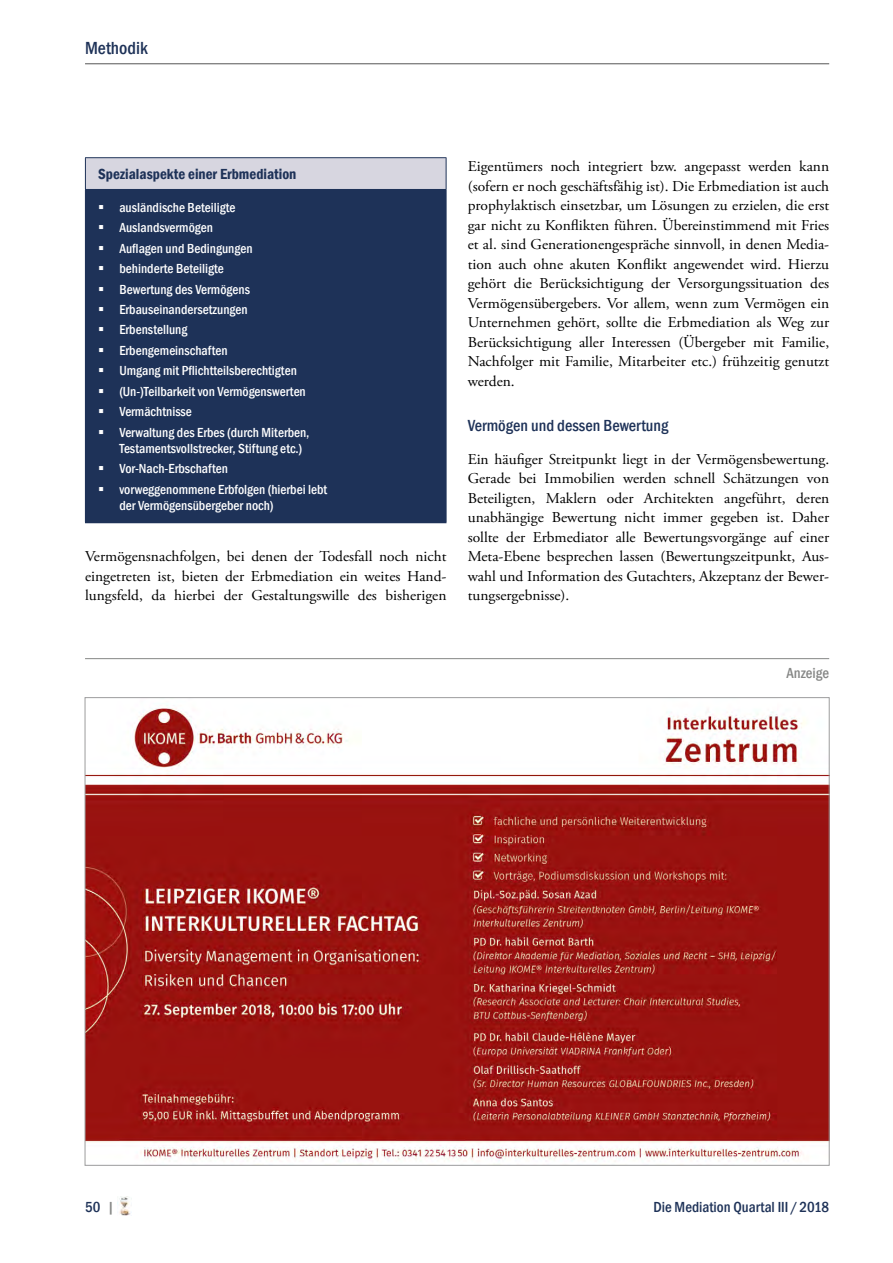
<style>
.page{position:relative;width:893px;height:1263px;background:#fff}
.page>*{position:absolute;margin:0;border:0;box-sizing:border-box;transform-origin:0 0}
.t1{font:500 condensed 18px "Franklin Gothic";color:#1e3258}
.t2{font:500 condensed 16.5px "Franklin Gothic";color:#1e3258}
.t3{font:15px/19.5px "Adobe Garamond Pro";color:#000;text-align:justify}
.t4{font:600 condensed 15px "Franklin Gothic";color:#1e3258}
.t5{font:500 condensed 15px "Franklin Gothic";color:#1e3258}
.t6{font:500 condensed 15px "Franklin Gothic";color:#868786}
.t7{font:500 condensed 13.5px/20.4px "Franklin Gothic";color:#fff}
.s1{color:#868786}
</style>
<div class="page">
<hr style="left:85px;top:63px;width:744px;height:1px;background:#565655">
<img style="left:117px;top:1197px;width:14px;height:18px">
<img style="left:87px;top:708px;width:741px;height:454px">
<hr style="left:85px;top:658px;width:744px;height:1px;background:#868786">
<div style="left:85px;top:158px;width:361px;height:31px;background:#d7d6e0"></div>
<div style="left:85px;top:189px;width:361px;height:334px;background:#1e3258"></div>
<hr style="left:85px;top:157px;width:361px;height:1px;background:#1e3258">
<hr style="left:85px;top:158px;width:1px;height:31px;background:#1e3258">
<hr style="left:446px;top:158px;width:1px;height:31px;background:#1e3258">
<hr style="left:446px;top:190px;width:1px;height:332px;background:#1e3258">
<p class="t1" style="left:85px;top:36px;width:64px">Methodik</p>
<p class="t4" style="left:98px;top:164px;width:200px">Spezialaspekte einer Erbmediation</p>
<p class="t7" style="left:119px;top:197px;width:192px">ausländische Beteiligte<br>Auslandsvermögen<br>Auflagen und Bedingungen behinderte Beteiligte<br>Bewertung des Vermögens<br>Erbauseinandersetzungen<br>Erbenstellung<br>Erbengemeinschaften<br>Umgang mit Pflichtteilsberechtigten (Un-)Teilbarkeit von Vermögenswerten<br>Vermächtnisse<br>Verwaltung des Erbes (durch Miterben,</p>
<p class="t7" style="left:119px;top:438px;width:209px">Testamentsvollstrecker, Stiftung etc.)<br>Vor-Nach-Erbschaften vorweggenommene Erbfolgen (hierbei lebt</p>
<p class="t7" style="left:119px;top:495px;width:156px">der Vermögensübergeber noch)</p>
<p class="t3" style="left:85px;top:547px;width:363px">Vermögensnachfolgen, bei denen der Todesfall noch nicht eingetreten ist, bieten der Erbmediation ein weites Hand&shy;lungsfeld, da hierbei der Gestaltungswille des bisherigen</p>
<p class="t3" style="left:468px;top:157px;width:363px">Eigentümers noch integriert bzw. angepasst werden kann (sofern er noch geschäftsfähig ist). Die Erbmediation ist auch prophylaktisch einsetzbar, um Lösungen zu erzielen, die erst gar nicht zu Konflikten führen. Übereinstimmend mit Fries et al. sind Generationengespräche sinnvoll, in denen Media&shy;tion auch ohne akuten Konflikt angewendet wird. Hierzu gehört die Berücksichtigung der Versorgungssituation des Vermögensübergebers. Vor allem, wenn zum Vermögen ein Unternehmen gehört, sollte die Erbmediation als Weg zur Berücksichtigung aller Interessen (Übergeber mit Familie, Nachfolger mit Familie, Mitarbeiter etc.) frühzeitig genutzt werden.</p>
<p class="t2" style="left:468px;top:414px;width:202px">Vermögen und dessen Bewertung</p>
<p class="t3" style="left:468px;top:450px;width:363px">Ein häufiger Streitpunkt liegt in der Vermögensbewertung.<br>Gerade bei Immobilien werden schnell Schätzungen von Beteiligten, Maklern oder Architekten angeführt, deren unabhängige Bewertung nicht immer gegeben ist. Daher sollte der Erbmediator alle Bewertungsvorgänge auf einer Meta-Ebene besprechen lassen (Bewertungszeitpunkt, Aus&shy;wahl und Information des Gutachters, Akzeptanz der Bewer&shy;tungsergebnisse).</p>
<p class="t6" style="left:786px;top:663px;width:44px">Anzeige</p>
<p class="t5" style="left:85px;top:1197px;width:31px">50 <span class="s1">|</span></p>
<p class="t5" style="left:653px;top:1197px;width:177px">Die Mediation Quartal III /2018</p>
</div>
